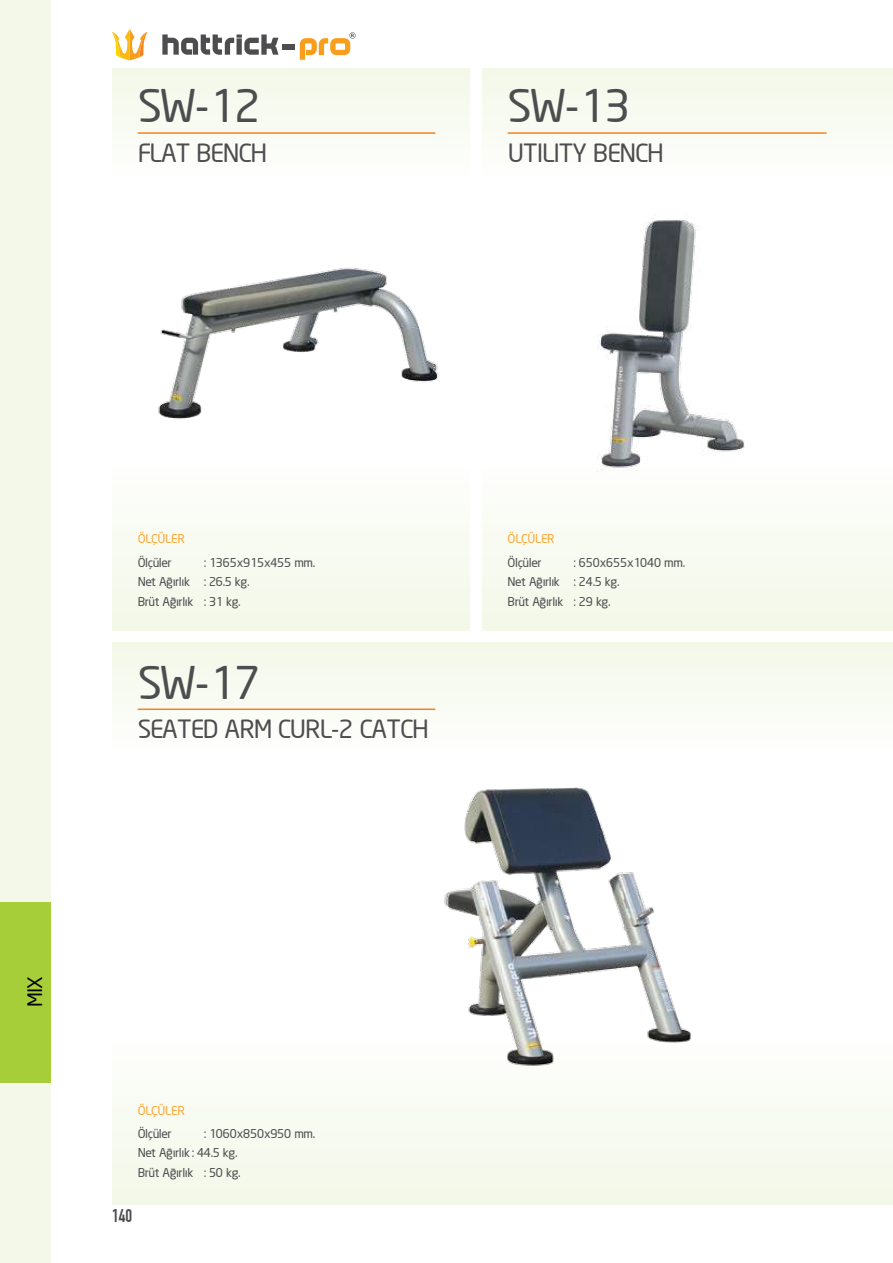
<style>
.page{position:relative;width:893px;height:1263px;background:#fff}
.page>*{position:absolute;margin:0;border:0;box-sizing:border-box;transform-origin:0 0}
.t1{font:44.1px "Neo Sans";color:#4d4d4f}
.t2{font:24.75px "Neo Sans";color:#4d4d4f}
.t3{font:19.5px "Neo Sans";color:#000}
.t4{font:700 18px "DIN Condensed";color:#4d4d4f}
.t5{font:12px/19.2px "Neo Sans";color:#4d4d4f}
.t6{font:12px "Neo Sans";letter-spacing:.025em;color:#faa634}
</style>
<div class="page">
<svg style="left:162px;top:34px;width:116px;height:21px"></svg>
<svg style="left:112px;top:29px;width:35px;height:31px"></svg>
<div style="left:283px;top:45px;width:12px;height:5px;background:#4d4d4f"></div>
<svg style="left:300px;top:32px;width:56px;height:28px"></svg>
<div style="left:0;top:0;width:51px;height:1263px;background:#f3f8e8"></div>
<div style="left:0;top:902px;width:51px;height:180px;background:#a6ce39"></div>
<div style="left:482px;top:69px;width:411px;height:561px;background:linear-gradient(to right,#fafcf5,#fbfdf7)"></div>
<div style="left:112px;top:69px;width:357px;height:561px;background:#f9fcf4"></div>
<div style="left:112px;top:643px;width:781px;height:561px;background:linear-gradient(to right,#fbfdf7,#fafcf4)"></div>
<hr style="left:138px;top:132px;width:297px;height:2px;background:#f58220">
<hr style="left:138px;top:708px;width:297px;height:2px;background:#f58220">
<hr style="left:508px;top:132px;width:319px;height:2px;background:#f58220">
<img style="left:138px;top:209px;width:307px;height:252px">
<img style="left:564px;top:205px;width:188px;height:282px">
<img style="left:410px;top:763px;width:308px;height:319px">
<h1 class="t1" style="left:138px;top:79px;width:124px">SW-12</h1>
<h2 class="t2" style="left:138px;top:137px;width:130px">FLAT BENCH</h2>
<h2 class="t2" style="left:508px;top:137px;width:157px">UTILITY BENCH</h2>
<h1 class="t1" style="left:508px;top:79px;width:124px">SW-13</h1>
<p class="t6" style="left:138px;top:532px;width:48px">ÖLÇÜLER</p>
<p class="t6" style="left:508px;top:532px;width:48px">ÖLÇÜLER</p>
<p class="t5" style="left:138px;top:553px;width:35px">Ölçüler</p>
<p class="t5" style="left:138px;top:553px;width:179px;text-indent:66px">: 1365x915x455 mm.<br>Net Ağırlık : 26.5 kg.<br>Brüt Ağırlık : 31 kg.</p>
<p class="t5" style="left:508px;top:553px;width:35px">Ölçüler</p>
<p class="t5" style="left:508px;top:553px;width:179px;text-indent:66px">: 650x655x1040 mm.<br>Net Ağırlık : 24.5 kg.<br>Brüt Ağırlık : 29 kg.</p>
<h1 class="t1" style="left:138px;top:655px;width:124px">SW-17</h1>
<h2 class="t2" style="left:138px;top:714px;width:292px">SEATED ARM CURL-2 CATCH</h2>
<h3 class="t3" style="left:23px;top:1007px;width:32px;rotate:-90deg">MIX</h3>
<p class="t6" style="left:138px;top:1103px;width:48px">ÖLÇÜLER</p>
<p class="t5" style="left:138px;top:1124px;width:35px">Ölçüler</p>
<p class="t5" style="left:138px;top:1124px;width:179px;text-indent:66px">: 1060x850x950 mm.<br>Net Ağırlık : 44.5 kg.<br>Brüt Ağırlık : 50 kg.</p>
<h3 class="t4" style="left:112px;top:1205px;width:22px">140</h3>
</div>
